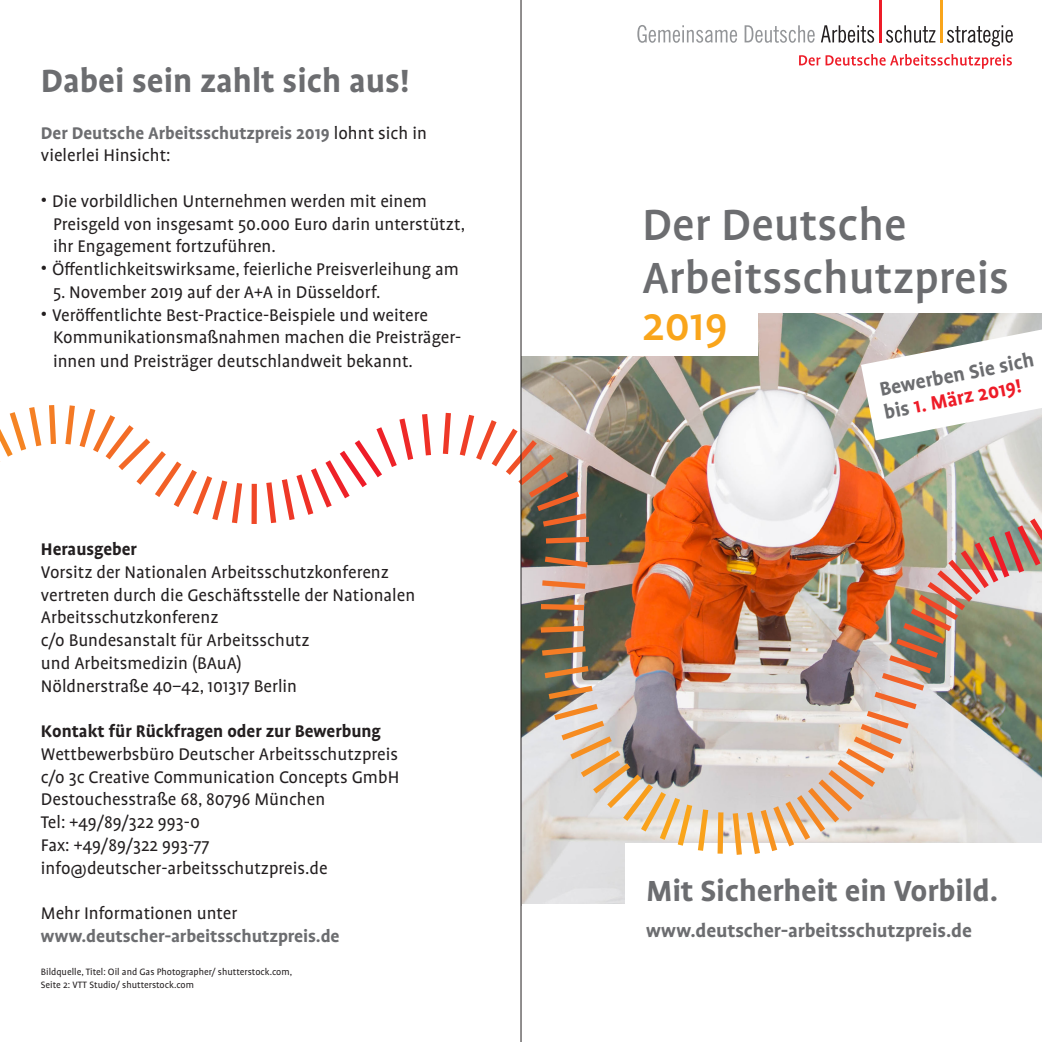
<style>
.page{position:relative;width:1042px;height:1042px;background:#fff}
.page>*{position:absolute;margin:0;border:0;box-sizing:border-box;transform-origin:0 0}
.t1{font:500 49.88px/52.5px "Profile OT";color:#6c6d70}
.t2{font:500 49.88px "Profile OT";color:#f9a51b}
.t3{font:700 36.75px "Profile OT";color:#6c6d70}
.t4{font:700 33.25px "Profile OT";letter-spacing:-.005em;color:#6c6d70}
.t5{font:700 22.05px/23.3px "Profile OT";color:#6c6d70}
.t6{font:700 21px "Profile OT";letter-spacing:-.005em;color:#6c6d70}
.t7{font:19.25px/22.8px "Profile OT";color:#231f20}
.t8{font:700 19.25px/22.8px "Profile OT";color:#6c6d70}
.t9{font:700 19.25px "Profile OT";color:#231f20}
.t10{font:10.5px/12.6px "Profile OT";color:#231f20}
.s1{font-weight:400;color:#231f20}
.s2{font-weight:900;font-size:24.5px}
.s3{color:#ee1c28}
</style>
<div class="page">
<img style="left:522px;top:313px;width:520px;height:591px">
<div style="left:518px;top:238px;width:240px;height:117px;background:#fff"></div>
<svg style="left:637px;top:25px;width:100px;height:18px"></svg>
<svg style="left:744px;top:25px;width:70px;height:18px"></svg>
<svg style="left:821px;top:25px;width:53px;height:18px"></svg>
<svg style="left:886px;top:25px;width:49px;height:18px"></svg>
<svg style="left:947px;top:25px;width:66px;height:21px"></svg>
<hr style="left:879px;top:0;width:2px;height:43px;background:#ee1c28">
<hr style="left:940px;top:0;width:2px;height:43px;background:#f9a51b">
<svg style="left:799px;top:54px;width:213px;height:15px"></svg>
<div style="left:626px;top:843px;width:416px;height:159px;background:#fff"></div>
<div style="left:251px;top:484px;width:6px;height:40px;background:#ef4727"></div>
<svg style="left:0;top:405px;width:243px;height:119px"></svg>
<svg style="left:266px;top:414px;width:164px;height:110px"></svg>
<svg style="left:350px;top:434px;width:81px;height:90px"></svg>
<img style="left:442px;top:329px;width:600px;height:531px">
<hr style="left:521px;top:0;width:1px;height:1042px;background:#231f20">
<h2 class="t3" style="left:41px;top:61px;width:370px">Dabei sein zahlt sich aus!</h2>
<p class="t8" style="left:41px;top:122px;width:387px">Der Deutsche Arbeitsschutzpreis 2019 <span class="s1">lohnt sich in vielerlei Hinsicht:</span></p>
<p class="t7" style="left:41px;top:191px;width:388px"><span class="s2">·</span> Die vorbildlichen Unternehmen werden mit einem</p>
<p class="t7" style="left:53px;top:213px;width:413px">Preisgeld von insgesamt 50.000 Euro darin unterstützt,</p>
<p class="t7" style="left:53px;top:236px;width:224px">ihr Engagement fortzuführen.</p>
<p class="t7" style="left:41px;top:259px;width:420px"><span class="s2">·</span> Öffentlichkeitswirksame, feierliche Preisverleihung am</p>
<p class="t7" style="left:53px;top:282px;width:329px">5. November 2019 auf der A+A in Düsseldorf.</p>
<p class="t7" style="left:41px;top:304px;width:388px"><span class="s2">·</span> Veröffentlichte Best-Practice-Beispiele und weitere</p>
<p class="t7" style="left:53px;top:327px;width:410px">Kommunikationsmaßnahmen machen die Preisträger-</p>
<p class="t7" style="left:53px;top:351px;width:361px">innen und Preisträger deutschlandweit bekannt.</p>
<p class="t9" style="left:41px;top:539px;width:97px">Herausgeber</p>
<p class="t7" style="left:41px;top:562px;width:376px">Vorsitz der Nationalen Arbeitsschutzkonferenz vertreten durch die Geschäftsstelle der Nationalen Arbeitsschutzkonferenz<br>c/o Bundesanstalt für Arbeitsschutz<br>und Arbeitsmedizin (BAuA)<br>Nöldnerstraße 40–42, 101317 Berlin</p>
<p class="t9" style="left:41px;top:721px;width:342px">Kontakt für Rückfragen oder zur Bewerbung</p>
<p class="t7" style="left:41px;top:744px;width:360px">Wettbewerbsbüro Deutscher Arbeitsschutzpreis c/o 3c Creative Communication Concepts GmbH Destouchesstraße 68, 80796 München<br>Tel: +49/89/322 993-0<br>Fax: +49/89/322 993-77 info@deutscher-arbeitsschutzpreis.de</p>
<p class="t7" style="left:41px;top:903px;width:198px">Mehr Informationen unter</p>
<p class="t8" style="left:41px;top:925px;width:300px">www.deutscher-arbeitsschutzpreis.de</p>
<p class="t10" style="left:41px;top:966px;width:253px">Bildquelle, Titel: Oil and Gas Photographer/ shutterstock.com,<br>Seite 2: VTT Studio/ shutterstock.com</p>
<h1 class="t1" style="left:642px;top:201px;width:368px">Der Deutsche<br>Arbeitsschutzpreis</h1>
<h1 class="t2" style="left:642px;top:298px;width:88px">2019</h1>
<p class="t5" style="left:878px;top:379px;width:158px;rotate:-11deg">Bewerben Sie sich bis <span class="s3">1. März 2019!</span></p>
<h3 class="t4" style="left:646px;top:872px;width:354px">Mit Sicherheit ein Vorbild.</h3>
<p class="t6" style="left:646px;top:919px;width:327px">www.deutscher-arbeitsschutzpreis.de</p>
</div>
